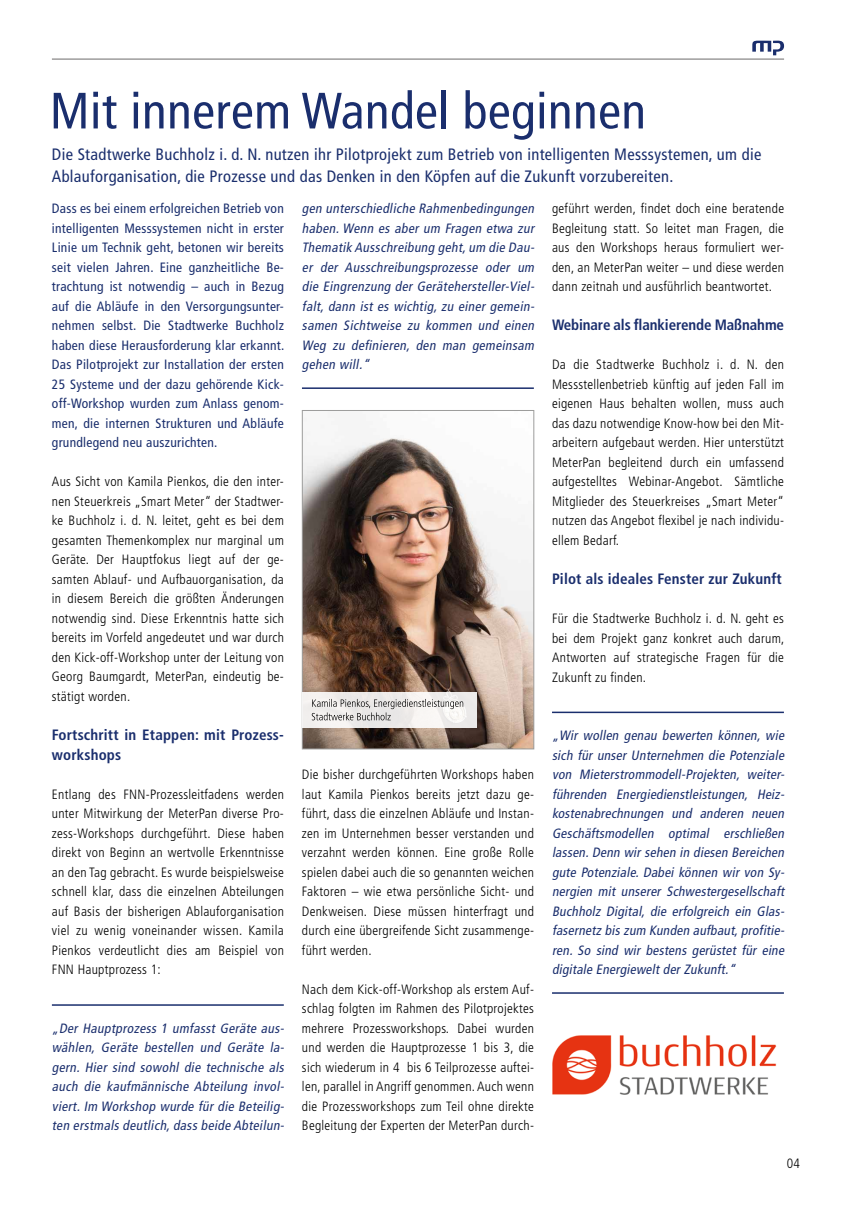
<style>
.page{position:relative;width:851px;height:1221px;background:#fff}
.page>*{position:absolute;margin:0;border:0;box-sizing:border-box;transform-origin:0 0}
.t1{font:condensed 51px "Frutiger LT Std";letter-spacing:.01em;color:#1a2e6d}
.t2{font:condensed 16.5px/22.5px "Frutiger LT Std";letter-spacing:.02em;color:#1a2e6d}
.t3{font:700 condensed 15px/19.5px "Frutiger LT Std";letter-spacing:.01em;color:#1a2e6d}
.t4{font:300 condensed 13.5px/19.5px "Frutiger LT Std";letter-spacing:.02em;color:#000;text-align:justify}
.t5{font:italic condensed 13.5px/19.5px "Frutiger LT Std";color:#1a2e6d;text-align:justify}
.t6{font:condensed 13.5px/19.5px "Frutiger LT Std";letter-spacing:.02em;color:#1a2e6d;text-align:justify}
</style>
<div class="page">
<hr style="left:52px;top:59px;width:732px;height:1px;background:#706f6f">
<svg style="left:752px;top:41px;width:32px;height:14px"></svg>
<hr style="left:52px;top:1004px;width:232px;height:1px;background:#1a2e6d">
<hr style="left:302px;top:387px;width:231px;height:2px;background:#1a2e6d">
<hr style="left:552px;top:711px;width:231px;height:2px;background:#1a2e6d">
<hr style="left:552px;top:992px;width:231px;height:1px;background:#1a2e6d">
<img style="left:304px;top:438px;width:228px;height:309px">
<div style="left:302px;top:410px;width:232px;height:339px;border:1px solid #9d9d9c"></div>
<div style="left:303px;top:691px;width:174px;height:36px;background:linear-gradient(to right,#f0eeec,#efedec)"></div>
<svg style="left:312px;top:699px;width:151px;height:21px"></svg>
<img style="left:552px;top:1035px;width:225px;height:60px">
<h1 class="t1" style="left:50px;top:81px;width:597px">Mit innerem Wandel beginnen</h1>
<p class="t2" style="left:52px;top:143px;width:710px">Die Stadtwerke Buchholz i. d. N. nutzen ihr Pilotprojekt zum Betrieb von intelligenten Messsystemen, um die<br>Ablauforganisation, die Prozesse und das Denken in den Köpfen auf die Zukunft vorzubereiten.</p>
<p class="t6" style="left:52px;top:199px;width:234px">Dass es bei einem erfolgreichen Betrieb von intelligenten Messsystemen nicht in erster Linie um Technik geht, betonen wir bereits seit vielen Jahren. Eine ganzheitliche Be&shy;trachtung ist notwendig – auch in Bezug auf die Abläufe in den Versorgungsunter&shy;nehmen selbst. Die Stadtwerke Buchholz haben diese Herausforderung klar erkannt.<br>Das Pilotprojekt zur Installation der ersten 25 Systeme und der dazu gehörende Kick&shy;off-Workshop wurden zum Anlass genom&shy;men, die internen Strukturen und Abläufe grundlegend neu auszurichten.</p>
<p class="t4" style="left:52px;top:472px;width:233px">Aus Sicht von Kamila Pienkos, die den inter&shy;nen Steuerkreis „Smart Meter“ der Stadtwer&shy;ke Buchholz i. d. N. leitet, geht es bei dem gesamten Themenkomplex nur marginal um Geräte. Der Hauptfokus liegt auf der ge&shy;samten Ablauf- und Aufbauorganisation, da in diesem Bereich die größten Änderungen notwendig sind. Diese Erkenntnis hatte sich bereits im Vorfeld angedeutet und war durch den Kick-off-Workshop unter der Leitung von Georg Baumgardt, MeterPan, eindeutig be&shy;stätigt worden.</p>
<p class="t3" style="left:52px;top:725px;width:233px">Fortschritt in Etappen: mit Prozess&shy;workshops</p>
<p class="t4" style="left:52px;top:784px;width:233px">Entlang des FNN-Prozessleitfadens werden unter Mitwirkung der MeterPan diverse Pro&shy;zess-Workshops durchgeführt. Diese haben direkt von Beginn an wertvolle Erkenntnisse an den Tag gebracht. Es wurde beispielsweise schnell klar, dass die einzelnen Abteilungen auf Basis der bisherigen Ablauforganisation viel zu wenig voneinander wissen. Kamila Pienkos verdeutlicht dies am Beispiel von FNN Hauptprozess 1:</p>
<p class="t5" style="left:52px;top:1018px;width:236px">„Der Hauptprozess 1 umfasst Geräte aus&shy;wählen, Geräte bestellen und Geräte la&shy;gern. Hier sind sowohl die technische als auch die kaufmännische Abteilung invol&shy;viert. Im Workshop wurde für die Beteilig&shy;ten erstmals deutlich,dass beide Abteilun-</p>
<p class="t5" style="left:302px;top:199px;width:236px">gen unterschiedliche Rahmenbedingungen haben.Wenn es aber um Fragen etwa zur Thematik Ausschreibung geht,um die Dau&shy;er der Ausschreibungsprozesse oder um die Eingrenzung der Gerätehersteller-Viel&shy;falt, dann ist es wichtig, zu einer gemein&shy;samen Sichtweise zu kommen und einen Weg zu definieren, den man gemeinsam gehen will.“</p>
<p class="t4" style="left:552px;top:199px;width:233px">geführt werden, findet doch eine beratende Begleitung statt. So leitet man Fragen, die aus den Workshops heraus formuliert wer&shy;den, an MeterPan weiter – und diese werden dann zeitnah und ausführlich beantwortet.</p>
<p class="t3" style="left:552px;top:315px;width:233px">Webinare als flankierende Maßnahme</p>
<p class="t4" style="left:552px;top:355px;width:233px">Da die Stadtwerke Buchholz i. d. N. den Messstellenbetrieb künftig auf jeden Fall im eigenen Haus behalten wollen, muss auch das dazu notwendige Know-how bei den Mit&shy;arbeitern aufgebaut werden. Hier unterstützt MeterPan begleitend durch ein umfassend aufgestelltes Webinar-Angebot. Sämtliche Mitglieder des Steuerkreises „Smart Meter“ nutzen das Angebot flexibel je nach individu&shy;ellem Bedarf.</p>
<p class="t3" style="left:552px;top:569px;width:231px">Pilot als ideales Fenster zur Zukunft</p>
<p class="t4" style="left:552px;top:608px;width:234px">Für die Stadtwerke Buchholz i. d. N. geht es bei dem Projekt ganz konkret auch darum, Antworten auf strategische Fragen für die Zukunft zu finden.</p>
<p class="t4" style="left:302px;top:765px;width:233px">Die bisher durchgeführten Workshops haben laut Kamila Pienkos bereits jetzt dazu ge&shy;führt, dass die einzelnen Abläufe und Instan&shy;zen im Unternehmen besser verstanden und verzahnt werden können. Eine große Rolle spielen dabei auch die so genannten weichen Faktoren – wie etwa persönliche Sicht- und Denkweisen. Diese müssen hinterfragt und durch eine übergreifende Sicht zusammenge&shy;führt werden.</p>
<p class="t4" style="left:302px;top:979px;width:233px">Nach dem Kick-off-Workshop als erstem Auf&shy;schlag folgten im Rahmen des Pilotprojektes mehrere Prozessworkshops. Dabei wurden und werden die Hauptprozesse 1 bis 3, die sich wiederum in 4 bis 6 Teilprozesse auftei&shy;len, parallel in Angriff genommen. Auch wenn die Prozessworkshops zum Teil ohne direkte Begleitung der Experten der MeterPan durch-</p>
<p class="t5" style="left:552px;top:725px;width:236px">„Wir wollen genau bewerten können, wie sich für unser Unternehmen die Potenziale von Mieterstrommodell-Projekten, weiter&shy;führenden Energiedienstleistungen, Heiz&shy;kostenabrechnungen und anderen neuen Geschäftsmodellen optimal erschließen lassen.Denn wir sehen in diesen Bereichen gute Potenziale. Dabei können wir von Sy&shy;nergien mit unserer Schwestergesellschaft Buchholz Digital, die erfolgreich ein Glas&shy;fasernetz bis zum Kunden aufbaut,profitie&shy;ren. So sind wir bestens gerüstet für eine digitale Energiewelt der Zukunft.“</p>
<p class="t4" style="left:786px;top:1153px;width:14px">04</p>
</div>
